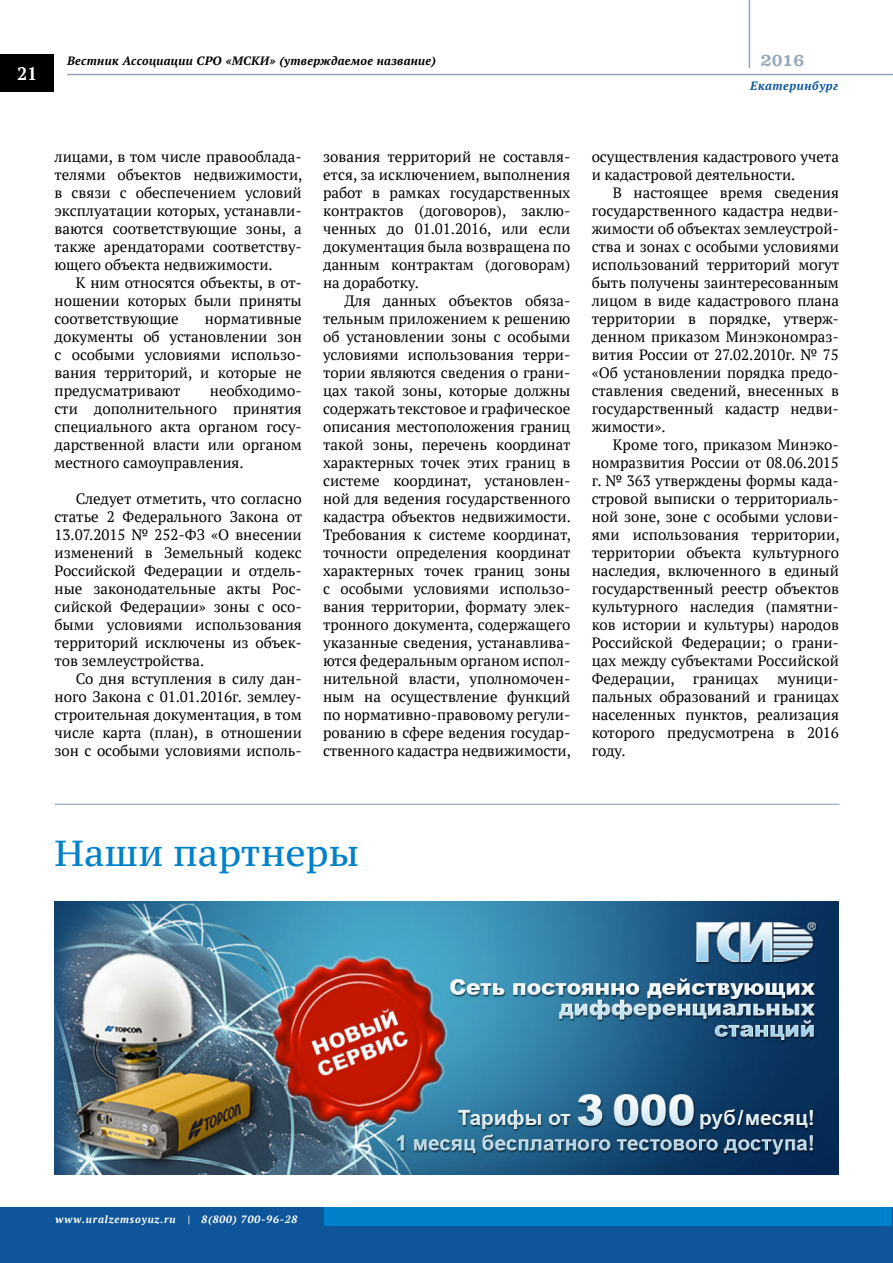
<style>
.page{position:relative;width:893px;height:1263px;background:#fff}
.page>*{position:absolute;margin:0;border:0;box-sizing:border-box;transform-origin:0 0}
.t1{font:36px "PT Serif Caption";color:#0081ca}
.t2{font:700 18px "PT Serif";color:#fff}
.t3{font:700 16.5px "PB Slab";color:#96a5b9}
.t4{font:15px/18px "PT Serif";color:#000;text-align:justify}
.t5{font:italic 700 12px "PT Serif";letter-spacing:.025em;color:#000}
.t6{font:italic 700 12px "PT Serif";letter-spacing:.05em;color:#0e5699}
.t7{font:italic 700 10.5px "PT Serif";letter-spacing:.075em;color:#fff}
</style>
<div class="page">
<div style="left:0;top:55px;width:54px;height:37px;background:#000"></div>
<hr style="left:67px;top:74px;width:826px;height:1px;background:#96a5b9">
<div style="left:0;top:1207px;width:893px;height:56px;background:#0e5699"></div>
<div style="left:325px;top:1207px;width:567px;height:19px;background:#0081ca"></div>
<hr style="left:749px;top:0;width:1px;height:68px;background:#96a5b9">
<img style="left:54px;top:902px;width:784px;height:272px">
<hr style="left:55px;top:804px;width:784px;height:1px;background:#96a5b9">
<p class="t2" style="left:17px;top:61px;width:22px">21</p>
<p class="t5" style="left:67px;top:53px;width:370px">Вестник Ассоциации СРО «МСКИ» (утверждаемое название)</p>
<p class="t3" style="left:761px;top:51px;width:45px">2016</p>
<p class="t6" style="left:750px;top:78px;width:90px">Екатеринбург</p>
<p class="t4" style="left:55px;top:148px;width:249px">лицами, в том числе правооблада&shy;телями объектов недвижимости, в связи с обеспечением условий эксплуатации которых, устанавли&shy;ваются соответствующие зоны, а также арендаторами соответству&shy;ющего объекта недвижимости.</p>
<p class="t4" style="left:55px;top:274px;width:249px;text-indent:21px">К ним относятся объекты, в от&shy;ношении которых были приняты соответствующие</p>
<p class="t4" style="left:55px;top:310px;width:249px;text-indent:150px">нормативные документы об установлении зон с особыми условиями использо&shy;вания территорий, и которые не предусматривают</p>
<p class="t4" style="left:55px;top:382px;width:249px;text-indent:155px">необходимо&shy;сти дополнительного принятия специального акта органом госу&shy;дарственной власти или органом местного самоуправления.</p>
<p class="t4" style="left:55px;top:490px;width:249px;text-indent:21px">Следует отметить, что согласно статье 2 Федерального Закона от 13.07.2015 № 252-ФЗ «О внесении изменений в Земельный кодекс Российской Федерации и отдель&shy;ные законодательные акты Рос&shy;сийской Федерации» зоны с осо&shy;быми условиями использования территорий исключены из объек&shy;тов землеустройства.</p>
<p class="t4" style="left:55px;top:670px;width:249px;text-indent:21px">Со дня вступления в силу дан&shy;ного Закона с 01.01.2016г. землеу&shy;строительная документация, в том числе карта (план), в отношении зон с особыми условиями исполь-</p>
<p class="t4" style="left:323px;top:148px;width:249px">зования территорий не составля&shy;ется, за исключением, выполнения работ в рамках государственных контрактов (договоров), заклю&shy;ченных до 01.01.2016, или если документация была возвращена по данным контрактам (договорам) на доработку.</p>
<p class="t4" style="left:323px;top:292px;width:249px;text-indent:21px">Для данных объектов обяза&shy;тельным приложением к решению об установлении зоны с особыми условиями использования терри&shy;тории являются сведения о грани&shy;цах такой зоны, которые должны содержать текстовое и графическое описания местоположения границ такой зоны, перечень координат характерных точек этих границ в системе координат, установлен&shy;ной для ведения государственного кадастра объектов недвижимости.<br>Требования к системе координат, точности определения координат характерных точек границ зоны с особыми условиями использо&shy;вания территории, формату элек&shy;тронного документа, содержащего указанные сведения, устанавлива&shy;ются федеральным органом испол&shy;нительной власти, уполномочен&shy;ным на осуществление функций по нормативно-правовому регули&shy;рованию в сфере ведения государ&shy;ственного кадастра недвижимости,</p>
<p class="t4" style="left:592px;top:148px;width:249px">осуществления кадастрового учета и кадастровой деятельности.</p>
<p class="t4" style="left:592px;top:184px;width:249px;text-indent:21px">В настоящее время сведения государственного кадастра недви&shy;жимости об объектах землеустрой&shy;ства и зонах с особыми условиями использований территорий могут быть получены заинтересованным лицом в виде кадастрового плана территории в порядке, утверж&shy;денном приказом Минэкономраз&shy;вития России от 27.02.2010г. № 75 «Об установлении порядка предо&shy;ставления сведений, внесенных в государственный кадастр недви&shy;жимости».</p>
<p class="t4" style="left:592px;top:436px;width:249px;text-indent:21px">Кроме того, приказом Минэко&shy;номразвития России от 08.06.2015 г. № 363 утверждены формы када&shy;стровой выписки о территориаль&shy;ной зоне, зоне с особыми услови&shy;ями использования территории, территории объекта культурного наследия, включенного в единый государственный реестр объектов культурного наследия (памятни&shy;ков истории и культуры) народов Российской Федерации; о грани&shy;цах между субъектами Российской Федерации, границах</p>
<p class="t4" style="left:592px;top:670px;width:249px;text-indent:186px">муници&shy;пальных образований и границах населенных пунктов, реализация которого предусмотрена в 2016 году.</p>
<h1 class="t1" style="left:55px;top:830px;width:306px">Наши партнеры</h1>
<p class="t7" style="left:56px;top:1212px;width:243px">www.uralzemsoyuz.ru | 8(800) 700-96-28</p>
</div>
